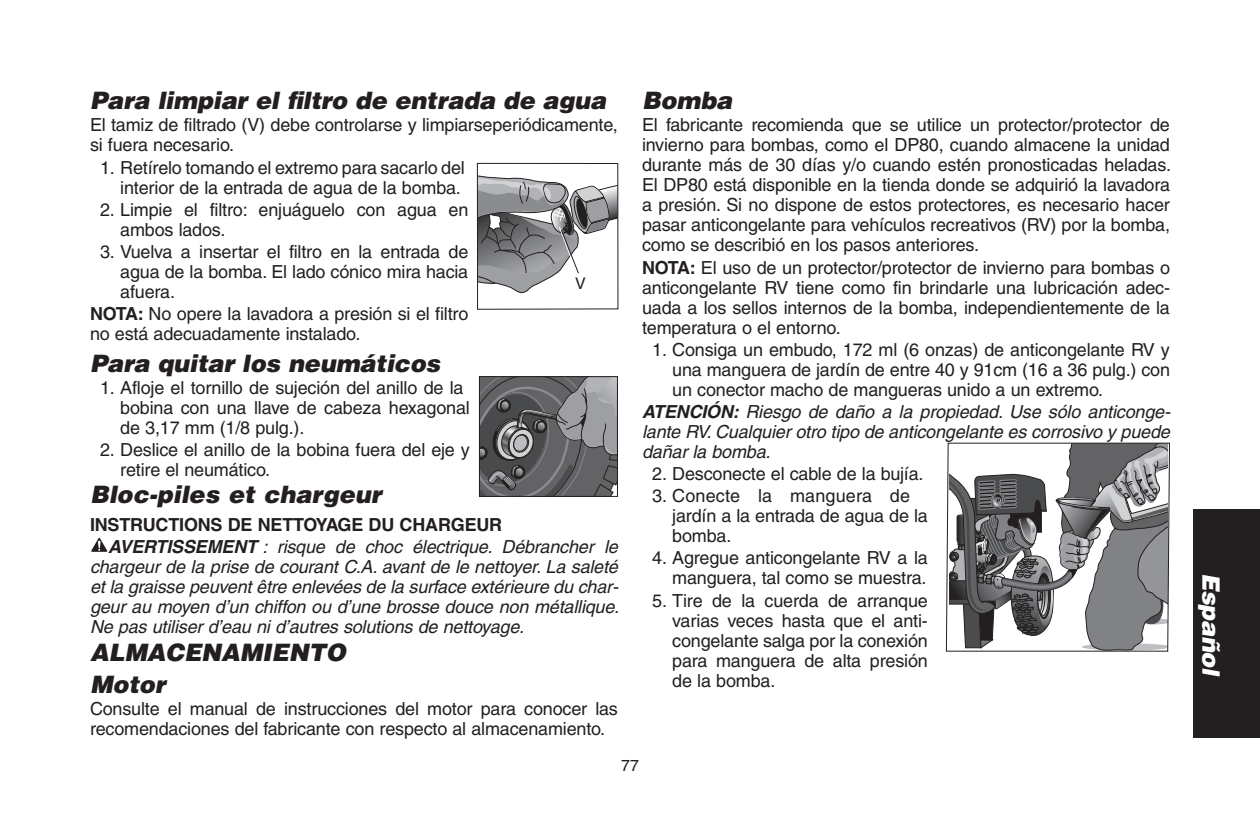
<style>
.page{position:relative;width:1260px;height:828px;background:#fff}
.page>*{position:absolute;margin:0;border:0;box-sizing:border-box;transform-origin:0 0}
.t1{font:italic 900 24px/32px "Helvetica";letter-spacing:-.005em;color:#231f20}
.t2{font:italic 900 24px "Helvetica";color:#fff}
.t3{font:18px/20px "Helvetica";letter-spacing:-.01em;color:#231f20}
.t4{font:italic 18px/20px "Helvetica";letter-spacing:-.01em;color:#231f20;text-align:justify}
.t5{font:700 18px "Helvetica";letter-spacing:-.01em;color:#231f20}
.t6{font:italic 700 18px "Helvetica";letter-spacing:-.01em;color:#231f20}
.t7{font:16px "Helvetica";color:#231f20}
.s1{font-weight:700}
</style>
<div class="page">
<div style="left:1194px;top:510px;width:66px;height:228px;background:#231f20"></div>
<div style="left:477px;top:163px;width:141px;height:147px;border:1px solid #231f20"></div>
<svg style="left:477px;top:169px;width:141px;height:126px"></svg>
<svg style="left:481px;top:378px;width:135px;height:117px;background:#6c6c6f"></svg>
<div style="left:479px;top:376px;width:139px;height:121px;border:1px solid #231f20"></div>
<svg style="left:91px;top:538px;width:16px;height:14px"></svg>
<svg style="left:945px;top:442px;width:225px;height:210px"></svg>
<h1 class="t1" style="left:90px;top:84px;width:518px">Para limpiar el filtro de entrada de agua</h1>
<p class="t3" style="left:90px;top:115px;width:529px">El tamiz de filtrado (V) debe controlarse y limpiarseperiódicamente, si fuera necesario.</p>
<p class="t3" style="left:100px;top:157px;width:366px">1. Retírelo tomando el extremo para sacarlo del</p>
<p class="t3" style="left:120px;top:177px;width:342px">interior de la entrada de agua de la bomba.</p>
<p class="t3" style="left:120px;top:199px;width:350px;text-indent:-20px">2. Limpie el filtro: enjuáguelo con agua en ambos lados.</p>
<p class="t3" style="left:120px;top:242px;width:350px;text-align:justify;text-indent:-20px">3. Vuelva a insertar el filtro en la entrada de agua de la bomba. El lado cónico mira hacia afuera.</p>
<p class="t5" style="left:90px;top:303px;width:13px">NOTA</p>
<p class="t7" style="left:575px;top:274px;width:12px">V</p>
<p class="t3" style="left:90px;top:304px;width:380px;text-indent:48px"><span class="s1">:</span> No opere la lavadora a presión si el filtro no está adecuadamente instalado.</p>
<h1 class="t1" style="left:90px;top:347px;width:352px">Para quitar los neumáticos</h1>
<p class="t3" style="left:120px;top:378px;width:351px;text-indent:-20px">1. Afloje el tornillo de sujeción del anillo de la bobina con una llave de cabeza hexagonal de 3,17 mm (1/8 pulg.).</p>
<p class="t3" style="left:120px;top:440px;width:351px;text-indent:-20px">2. Deslice el anillo de la bobina fuera del eje y retire el neumático.</p>
<h1 class="t1" style="left:90px;top:477px;width:295px">Bloc-piles et chargeur</h1>
<p class="t5" style="left:90px;top:513px;width:414px">INSTRUCTIONS DE NETTOYAGE DU CHARGEUR</p>
<p class="t6" style="left:108px;top:535px;width:101px">AVERTISSEME</p>
<p class="t4" style="left:90px;top:536px;width:531px;text-indent:143px"><span class="s1">NT</span> : risque de choc électrique. Débrancher le chargeur de la prise de courant C.A. avant de le nettoyer. La saleté et la graisse peuvent être enlevées de la surface extérieure du char&shy;geur au moyen d’un chiffon ou d’une brosse douce non métallique.<br>Ne pas utiliser d’eau ni d’autres solutions de nettoyage.</p>
<h1 class="t1" style="left:90px;top:636px;width:245px">ALMACENAMIEN TO<br>Motor</h1>
<p class="t3" style="left:90px;top:699px;width:529px">Consulte el manual de instrucciones del motor para conocer las recomendaciones del fabricante con respecto al almacenamiento.</p>
<h1 class="t1" style="left:642px;top:84px;width:92px">Bomba</h1>
<p class="t3" style="left:642px;top:115px;width:530px;text-align:justify">El fabricante recomienda que se utilice un protector/protector de invierno para bombas, como el DP80, cuando almacene la unidad durante más de 30 días y/o cuando estén pronosticadas heladas.<br>El DP80 está disponible en la tienda donde se adquirió la lavadora a presión. Si no dispone de estos protectores, es necesario hacer pasar anticongelante para vehículos recreativos (RV) por la bomba, como se describió en los pasos anteriores.</p>
<p class="t5" style="left:642px;top:256px;width:13px">NOTA</p>
<p class="t3" style="left:642px;top:257px;width:529px;text-align:justify;text-indent:48px"><span class="s1">:</span> El uso de un protector/protector de invierno para bombas o anticongelante RV tiene como fin brindarle una lubricación adec&shy;uada a los sellos internos de la bomba, independientemente de la temperatura o el entorno.</p>
<p class="t3" style="left:672px;top:339px;width:499px;text-align:justify;text-indent:-20px">1. Consiga un embudo, 172 ml (6 onzas) de anticongelante RV y una manguera de jardín de entre 40 y 91cm (16 a 36 pulg.) con un conector macho de mangueras unido a un extremo.</p>
<p class="t4" style="left:642px;top:402px;width:530px"><span class="s1">ATENCIÓN:</span> Riesgo de daño a la propiedad. Use sólo anticonge&shy;lante RV. Cualquier otro tipo de anticongelante es corrosivo y puede dañar la bomba.</p>
<p class="t3" style="left:652px;top:464px;width:273px">2. Desconecte el cable de la bujía.</p>
<p class="t3" style="left:672px;top:486px;width:257px;text-indent:-20px">3. Conecte la manguera de jardín a la entrada de agua de la bomba.</p>
<p class="t3" style="left:652px;top:548px;width:277px;text-align:right">4. Agregue anticongelante RV a la manguera, tal como se muestra.</p>
<p class="t3" style="left:672px;top:590px;width:257px;text-align:justify;text-indent:-20px">5. Tire de la cuerda de arranque varias veces hasta que el anti&shy;congelante salga por la conexión para manguera de alta presión de la bomba.</p>
<p class="t7" style="left:621px;top:756px;width:19px">77</p>
<h1 class="t2" style="left:1227px;top:573px;width:106px;rotate:90deg">Español</h1>
</div>
